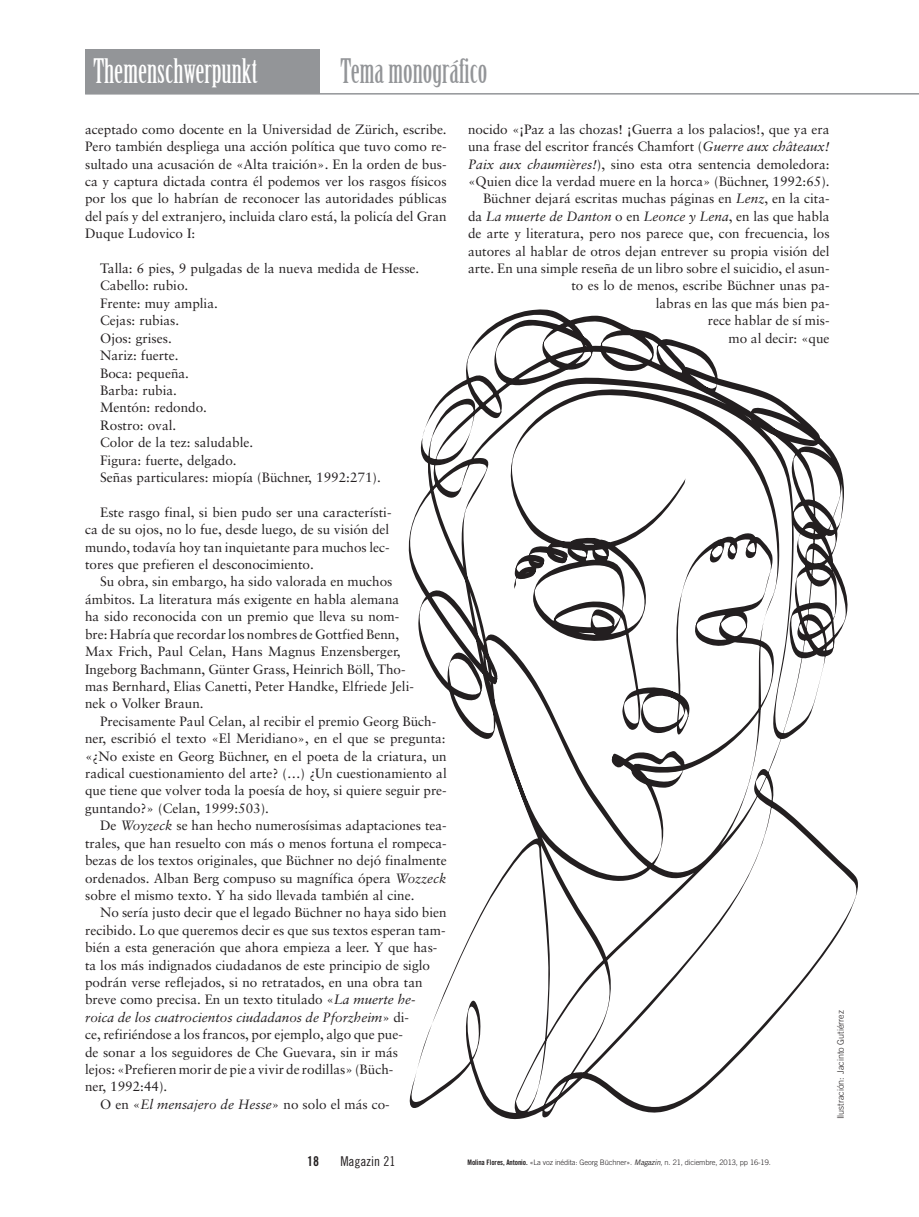
<style>
.page{position:relative;width:919px;height:1217px;background:#fff}
.page>*{position:absolute;margin:0;border:0;box-sizing:border-box;transform-origin:0 0}
.t1{font:33px "Birch";color:#fff}
.t2{font:33px "Birch";color:#939598}
.t3{font:13.5px/17.4px "Sabon";color:#231f20}
.t4{font:italic 13.5px "Sabon";color:#231f20}
.t5{font:13.5px "Trade Gothic Cond Eighteen";color:#231f20}
.t6{font:13.5px "Trade Gothic Bold Cond Twenty";color:#231f20}
.t7{font:300 9px "Trade Gothic";color:#231f20}
.t8{font:300 7.5px "Trade Gothic";letter-spacing:-.015em;color:#231f20}
.s1{font-style:italic}
.s2{font-style:normal}
.s3{font-family:"Trade Gothic Bold Cond Twenty";font-weight:400}
.s4{font-weight:400;font-style:italic}
</style>
<div class="page">
<div style="left:85px;top:49px;width:234px;height:45px;background:#939598"></div>
<hr style="left:85px;top:93px;width:833px;height:2px;background:#939598">
<svg style="left:409px;top:309px;width:448px;height:809px"></svg>
<h1 class="t1" style="left:93px;top:58px;width:166px">Themenschwerpunkt</h1>
<h1 class="t2" style="left:340px;top:58px;width:148px">Tema monográfico</h1>
<p class="t3" style="left:85px;top:121px;width:363px;text-align:justify">aceptado como docente en la Universidad de Zürich, escribe.<br>Pero también despliega una acción política que tuvo como re&shy;sultado una acusación de «Alta traición». En la orden de bus&shy;ca y captura dictada contra él podemos ver los rasgos físicos por los que lo habrían de reconocer las autoridades públicas del país y del extranjero, incluida claro está, la policía del Gran Duque Ludovico I:</p>
<p class="t3" style="left:100px;top:261px;width:321px">Talla: 6 pies, 9 pulgadas de la nueva medida de Hesse.<br>Cabello: rubio.<br>Frente: muy amplia.<br>Cejas: rubias.<br>Ojos: grises.<br>Nariz: fuerte.<br>Boca: pequeña.<br>Barba: rubia.<br>Mentón: redondo.<br>Rostro: oval.<br>Color de la tez: saludable.<br>Figura: fuerte, delgado.<br>Señas particulares: miopía (Büchner, 1992:271).</p>
<p class="t3" style="left:85px;top:504px;width:308px;text-indent:15px">Este rasgo final, si bien pudo ser una característi&shy;ca de su ojos, no lo fue, desde luego, de su visión del mundo, todavía hoy tan inquietante para muchos lec&shy;tores que prefieren el desconocimiento.</p>
<p class="t3" style="left:85px;top:574px;width:330px;text-indent:15px">Su obra, sin embargo, ha sido valorada en muchos ámbitos. La literatura más exigente en habla alemana ha sido reconocida con un premio que lleva su nom&shy;bre: Habría que recordar los nombres de Gottfied Benn, Max Frich, Paul Celan, Hans Magnus Enzensberger, Ingeborg Bachmann, Günter Grass, Heinrich Böll, Tho&shy;mas Bernhard, Elias Canetti, Peter Handke, Elfriede Jeli&shy;nek o Volker Braun.</p>
<p class="t3" style="left:85px;top:713px;width:363px;text-indent:15px">Precisamente Paul Celan, al recibir el premio Georg Büch&shy;ner, escribió el texto «El Meridiano», en el que se pregunta: «¿No existe en Georg Büchner, en el poeta de la criatura, un radical cuestionamiento del arte? (…) ¿Un cuestionamiento al que tiene que volver toda la poesía de hoy, si quiere seguir pre&shy;guntando?» (Celan, 1999:503).</p>
<p class="t3" style="left:85px;top:817px;width:363px;text-align:justify;text-indent:15px">De <span class="s1">Woyzeck</span> se han hecho numerosísimas adaptaciones tea&shy;trales, que han resuelto con más o menos fortuna el rompeca&shy;bezas de los textos originales, que Büchner no dejó finalmente ordenados. Alban Berg compuso su magnífica ópera <span class="s1">Wozzeck </span>sobre el mismo texto. Y ha sido llevada también al cine.</p>
<p class="t3" style="left:100px;top:904px;width:348px">No sería justo decir que el legado Büchner no haya sido bien</p>
<p class="t3" style="left:85px;top:922px;width:362px">recibido. Lo que queremos decir es que sus textos esperan tam-</p>
<p class="t3" style="left:85px;top:939px;width:354px">bién a esta generación que ahora empieza a leer. Y que has-</p>
<p class="t3" style="left:85px;top:957px;width:346px">ta los más indignados ciudadanos de este principio de siglo</p>
<p class="t3" style="left:85px;top:974px;width:339px">podrán verse reflejados, si no retratados, en una obra tan</p>
<p class="t3" style="left:85px;top:991px;width:332px">breve como precisa. En un texto titulado «<span class="s1">La muerte he-</span></p>
<p class="t4" style="left:85px;top:1011px;width:325px">roica de los cuatrocientos ciudadanos de Pforzheim<span class="s2">» di-</span></p>
<p class="t3" style="left:85px;top:1026px;width:319px">ce, refiriéndose a los francos, por ejemplo, algo que pue-</p>
<p class="t3" style="left:85px;top:1044px;width:314px">de sonar a los seguidores de Che Guevara, sin ir más</p>
<p class="t3" style="left:85px;top:1061px;width:310px">lejos: «Prefieren morir de pie a vivir de rodillas» (Büch-</p>
<p class="t3" style="left:85px;top:1078px;width:84px">ner, 1992:44).</p>
<p class="t3" style="left:100px;top:1096px;width:291px">O en «<span class="s1">El mensajero de Hesse</span>» no solo el más co-</p>
<p class="t3" style="left:468px;top:121px;width:363px;text-align:right">nocido «¡Paz a las chozas! ¡Guerra a los palacios!, que ya era una frase del escritor francés Chamfort (<span class="s1">Guerre aux châteaux!<br>Paix aux chaumières!</span>), sino esta otra sentencia demoledora: «Quien dice la verdad muere en la horca» (Büchner, 1992:65).<br>Büchner dejará escritas muchas páginas en <span class="s1">Lenz</span>, en la cita&shy;da <span class="s1">La muerte de Danton</span> o en <span class="s1">Leonce y Lena</span>, en las que habla de arte y literatura, pero nos parece que, con frecuencia, los autores al hablar de otros dejan entrever su propia visión del arte. En una simple reseña de un libro sobre el suicidio, el asun&shy;to es lo de menos, escribe Büchner unas pa-<br>labras en las que más bien pa-<br>rece hablar de sí mis-<br>mo al decir: «que</p>
<p class="t7" style="left:837px;top:1118px;width:110px;rotate:-90deg">Ilustración: Jacinto Gutiérrez</p>
<p class="t6" style="left:307px;top:1156px;width:13px">18</p>
<p class="t5" style="left:340px;top:1156px;width:56px">Magazin 21</p>
<p class="t8" style="left:467px;top:1159px;width:305px"><span class="s3">Molina Flores, Antonio.</span> «La voz inédita: Georg Büchner». <span class="s4">Magazin</span>, n. 21, diciembre, 2013, pp 16-19.</p>
</div>
